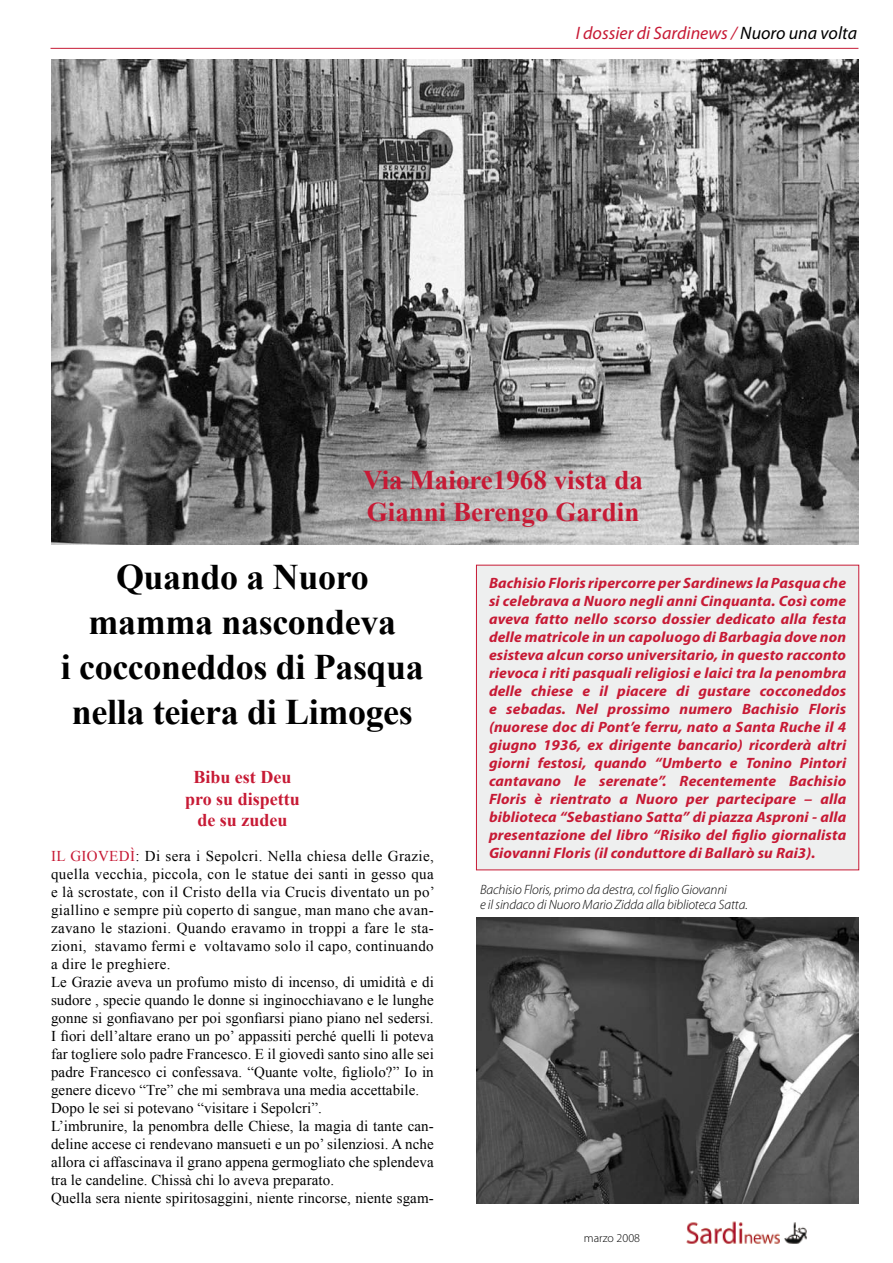
<style>
.page{position:relative;width:893px;height:1263px;background:#fff}
.page>*{position:absolute;margin:0;border:0;box-sizing:border-box;transform-origin:0 0}
.t1{font:700 36px/45px "Times New Roman";letter-spacing:-.01em;color:#000;text-align:center}
.t2{font:700 27px/32.4px "Times New Roman";color:#c71a35}
.t3{font:italic 18px "Myriad Pro";color:#c71a35}
.t4{font:700 18px/21.6px "Times New Roman";color:#c71a35;text-align:center}
.t5{font:15px/18px "Times New Roman";letter-spacing:.005em;color:#000}
.t6{font:italic 700 semi-condensed 15px/18px "Myriad Pro";letter-spacing:.01em;color:#c71a35;text-align:justify;scale:1.1 1}
.t7{font:italic 300 13.5px/15px "Myriad Pro";letter-spacing:-.01em;color:#000}
.t8{font:300 12px "Myriad Pro";color:#000}
.s1{color:#000}
.s2{color:#c71a35}
</style>
<div class="page">
<img style="left:686px;top:1221px;width:121px;height:23px">
<hr style="left:51px;top:48px;width:807px;height:1px;background:#c71a35">
<div style="left:476px;top:565px;width:383px;height:305px;background:#eeefef"></div>
<img style="left:51px;top:60px;width:808px;height:484px">
<img style="left:477px;top:917px;width:382px;height:286px">
<p class="t3" style="left:576px;top:21px;width:283px">I dossier di Sardinews / <span class="s1">Nuoro una volta</span></p>
<h2 class="t2" style="left:363px;top:463px;width:281px">Via Maiore1968 vista da<br>Gianni Berengo Gardin</h2>
<h1 class="t1" style="left:61px;top:553px;width:365px">Quando a Nuoro mamma nascondeva<br>i cocconeddos di Pasqua nella teiera di Limoges</h1>
<p class="t4" style="left:185px;top:766px;width:116px">Bibu est Deu pro su dispettu de su zudeu</p>
<p class="t5" style="left:51px;top:847px;width:385px"><span class="s2">IL GIOVEDÌ</span>: Di sera i Sepolcri. Nella chiesa delle Grazie, quella vecchia, piccola, con le statue dei santi in gesso qua e là scrostate, con il Cristo della via Crucis diventato un po’ giallino e sempre più coperto di sangue, man mano che avan&shy;zavano le stazioni. Quando eravamo in troppi a fare le sta&shy;zioni, stavamo fermi e voltavamo solo il capo, continuando a dire le preghiere.<br>Le Grazie aveva un profumo misto di incenso, di umidità e di sudore , specie quando le donne si inginocchiavano e le lunghe gonne si gonfiavano per poi sgonfiarsi piano piano nel sedersi.<br>I fiori dell’altare erano un po’ appassiti perché quelli li poteva far togliere solo padre Francesco. E il giovedì santo sino alle sei padre Francesco ci confessava. “Quante volte, figliolo?” Io in genere dicevo “Tre” che mi sembrava una media accettabile.<br>Dopo le sei si potevano “visitare i Sepolcri”.<br>L’imbrunire, la penombra delle Chiese, la magia di tante can&shy;deline accese ci rendevano mansueti e un po’ silenziosi. A nche allora ci affascinava il grano appena germogliato che splendeva tra le candeline. Chissà chi lo aveva preparato.<br>Quella sera niente spiritosaggini, niente rincorse, niente sgam-</p>
<p class="t6" style="left:489px;top:574px;width:326px">Bachisio Floris ripercorre per Sardinews la Pasqua che si celebrava a Nuoro negli anni Cinquanta. Così come aveva fatto nello scorso dossier dedicato alla festa delle matricole in un capoluogo di Barbagia dove non esisteva alcun corso universitario, in questo racconto rievoca i riti pasquali religiosi e laici tra la penombra delle chiese e il piacere di gustare cocconeddos e sebadas. Nel prossimo numero Bachisio Floris (nuorese doc di Pont’e ferru, nato a Santa Ruche il 4 giugno 1936, ex dirigente bancario) ricorderà altri giorni festosi, quando “Umberto e Tonino Pintori cantavano le serenate”. Recentemente Bachisio Floris è rientrato a Nuoro per partecipare – alla biblioteca “Sebastiano Satta” di piazza Asproni - alla presentazione del libro “Risiko del figlio giornalista Giovanni Floris (il conduttore di Ballarò su Rai3).</p>
<p class="t7" style="left:480px;top:882px;width:269px">Bachisio Floris, primo da destra, col figlio Giovanni<br>e il sindaco di Nuoro Mario Zidda alla biblioteca Satta.</p>
<p class="t8" style="left:584px;top:1232px;width:58px">marzo 2008</p>
</div>
